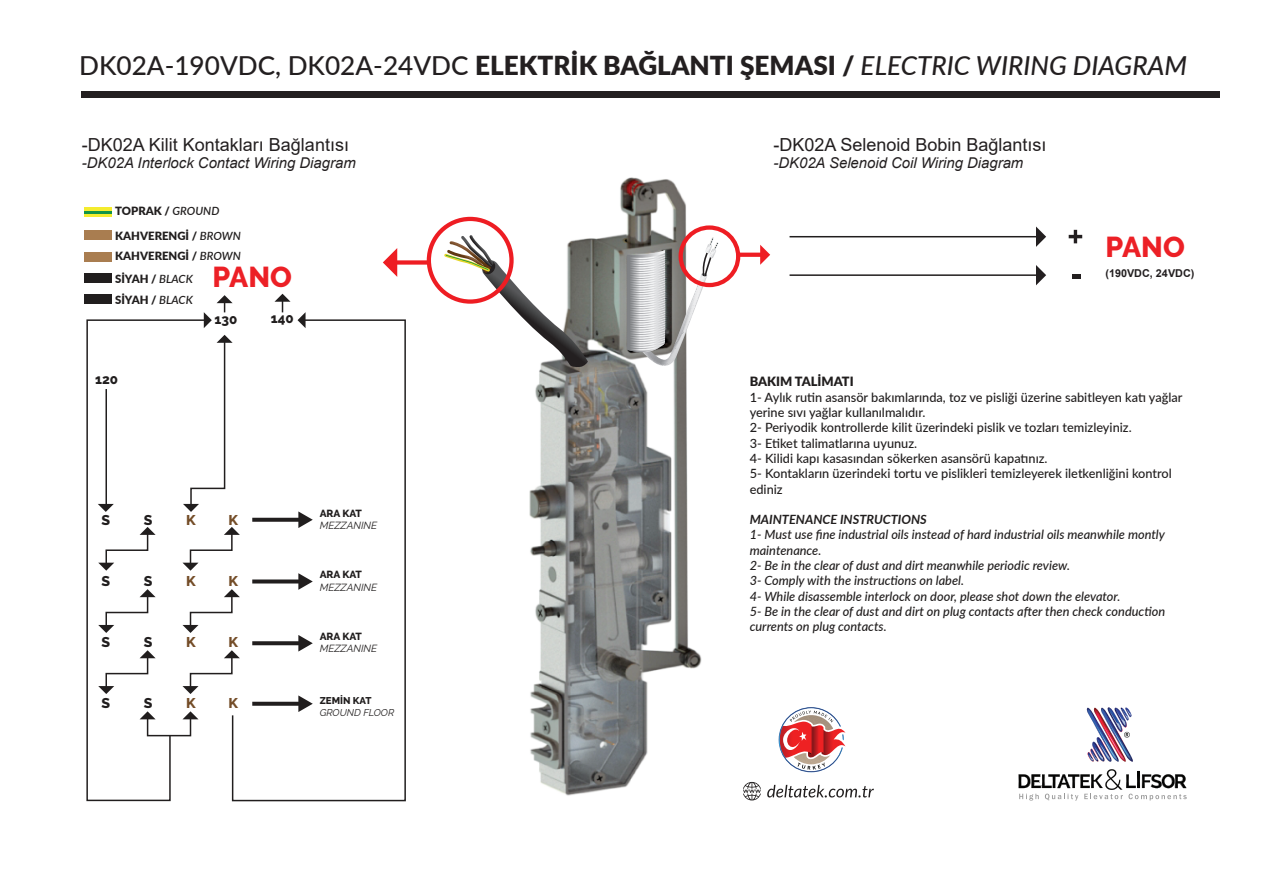
<style>
.page{position:relative;width:1263px;height:893px;background:#fff}
.page>*{position:absolute;margin:0;border:0;box-sizing:border-box;transform-origin:0 0}
.t1{font:800 28.65px "Raleway";color:#ec2026}
.t2{font:500 26.1px "Lato";color:#231f20}
.t3{font:18px "Arial";color:#231f20}
.t4{font:italic 14.85px "Arial";color:#231f20}
.t5{font:800 14.1px "Raleway";color:#211e1e}
.t6{font:800 14.1px "Raleway";color:#744d28}
.t7{font:800 13.35px "Raleway";color:#211e1e}
.t8{font:500 12.75px/15.3px "Lato";color:#211e1e}
.t9{font:italic 500 12.75px/15.3px "Lato";color:#211e1e}
.t10{font:italic 700 12.75px "Lato";color:#211e1e}
.t11{font:900 12.75px "Lato";color:#211e1e}
.t12{font:900 11.4px "Lato";color:#211e1e}
.t13{font:700 10.8px "Arial";color:#231f20}
.t14{font:italic 10.35px "Raleway";color:#211e1e}
.t15{font:800 10.35px "Raleway";letter-spacing:-.005em;color:#211e1e}
.t16{font:italic 9.75px "Raleway";color:#211e1e}
.t17{font:800 9.75px "Raleway";color:#211e1e}
.s1{font-weight:900}
.s2{font-style:italic}
.s3{font-weight:600;font-style:italic}
</style>
<div class="page">
<img style="left:529px;top:177px;width:197px;height:619px">
<svg style="left:444px;top:235px;width:144px;height:132px"></svg>
<div style="left:427px;top:217px;width:87px;height:87px;border:4px solid #ee1d23;border-radius:50%"></div>
<div style="left:394px;top:260px;width:36px;height:5px;background:#ee1d23"></div>
<svg style="left:209px;top:335px;width:22px;height:155px"></svg>
<svg style="left:299px;top:312px;width:7px;height:7px"></svg>
<svg style="left:209px;top:528px;width:22px;height:23px"></svg>
<svg style="left:209px;top:651px;width:22px;height:24px"></svg>
<svg style="left:209px;top:590px;width:22px;height:24px"></svg>
<svg style="left:231px;top:319px;width:175px;height:483px"></svg>
<svg style="left:86px;top:319px;width:123px;height:483px"></svg>
<svg style="left:274px;top:294px;width:16px;height:18px"></svg>
<svg style="left:204px;top:295px;width:29px;height:33px"></svg>
<div style="left:84px;top:295px;width:28px;height:9px;background:#211e1e"></div>
<div style="left:84px;top:273px;width:28px;height:10px;background:#211e1e"></div>
<div style="left:84px;top:252px;width:28px;height:9px;background:#a97d50"></div>
<div style="left:84px;top:231px;width:28px;height:9px;background:#a97d50"></div>
<hr style="left:84px;top:208px;width:28px;height:3px;background:#f4ec2f">
<hr style="left:84px;top:214px;width:28px;height:3px;background:#f4ec2f">
<hr style="left:84px;top:211px;width:28px;height:3px;background:#119447">
<svg style="left:383px;top:248px;width:14px;height:29px"></svg>
<div style="left:678px;top:225px;width:62px;height:62px;border:4px solid #ee1d23;border-radius:50%"></div>
<svg style="left:737px;top:253px;width:23px;height:4px"></svg>
<svg style="left:760px;top:245px;width:10px;height:20px"></svg>
<hr style="left:789px;top:236px;width:248px;height:1px;background:#211e1e">
<hr style="left:789px;top:274px;width:248px;height:2px;background:#211e1e">
<svg style="left:1069px;top:230px;width:13px;height:13px"></svg>
<div style="left:1072px;top:274px;width:9px;height:5px;background:#231f20"></div>
<svg style="left:1036px;top:265px;width:10px;height:20px"></svg>
<svg style="left:1036px;top:227px;width:10px;height:20px"></svg>
<div style="left:82px;top:92px;width:1138px;height:6px;background:#231f20"></div>
<img style="left:1086px;top:707px;width:47px;height:55px">
<svg style="left:1018px;top:769px;width:169px;height:32px"></svg>
<svg style="left:779px;top:707px;width:66px;height:65px"></svg>
<svg style="left:743px;top:782px;width:18px;height:18px"></svg>
<svg style="left:767px;top:785px;width:107px;height:12px"></svg>
<svg style="left:627px;top:237px;width:91px;height:129px"></svg>
<h2 class="t2" style="left:79px;top:47px;width:1109px">DK02A-190VDC, DK02A-24VDC <span class="s1">ELEKTRİK BAĞLANTI ŞEMASI /</span> <span class="s2">ELECTRIC WIRING DIAGRAM</span></h2>
<h3 class="t3" style="left:82px;top:132px;width:269px">-DK02A Kilit Kontakları Bağlantısı</h3>
<p class="t4" style="left:82px;top:154px;width:275px">-DK02A Interlock Contact Wiring Diagram</p>
<p class="t12" style="left:115px;top:203px;width:106px">TOPRAK / <span class="s3">GROUND</span></p>
<p class="t12" style="left:115px;top:227px;width:127px">KAHVERENGİ / <span class="s3">BROWN</span></p>
<p class="t12" style="left:115px;top:248px;width:127px">KAHVERENGİ / <span class="s3">BROWN</span></p>
<p class="t12" style="left:115px;top:270px;width:79px">SİYAH / <span class="s3">BLACK</span></p>
<p class="t12" style="left:115px;top:291px;width:79px">SİYAH / <span class="s3">BLACK</span></p>
<p class="t7" style="left:95px;top:372px;width:24px">120</p>
<h1 class="t1" style="left:213px;top:261px;width:81px">PANO</h1>
<p class="t7" style="left:215px;top:312px;width:24px">130</p>
<p class="t7" style="left:271px;top:311px;width:24px">140</p>
<p class="t5" style="left:102px;top:512px;width:10px">S</p>
<p class="t5" style="left:144px;top:512px;width:10px">S</p>
<p class="t6" style="left:186px;top:512px;width:11px">K</p>
<p class="t6" style="left:229px;top:512px;width:11px">K</p>
<p class="t15" style="left:320px;top:507px;width:44px">ARA KAT</p>
<p class="t14" style="left:320px;top:519px;width:59px">MEZZANINE</p>
<p class="t5" style="left:102px;top:573px;width:10px">S</p>
<p class="t5" style="left:144px;top:573px;width:10px">S</p>
<p class="t6" style="left:186px;top:573px;width:11px">K</p>
<p class="t6" style="left:229px;top:573px;width:11px">K</p>
<p class="t15" style="left:320px;top:569px;width:44px">ARA KAT</p>
<p class="t14" style="left:320px;top:581px;width:59px">MEZZANINE</p>
<p class="t5" style="left:102px;top:634px;width:10px">S</p>
<p class="t5" style="left:144px;top:634px;width:10px">S</p>
<p class="t6" style="left:186px;top:634px;width:11px">K</p>
<p class="t6" style="left:229px;top:634px;width:11px">K</p>
<p class="t15" style="left:320px;top:630px;width:44px">ARA KAT</p>
<p class="t14" style="left:320px;top:642px;width:59px">MEZZANINE</p>
<p class="t5" style="left:102px;top:695px;width:10px">S</p>
<p class="t5" style="left:144px;top:695px;width:10px">S</p>
<p class="t6" style="left:186px;top:695px;width:11px">K</p>
<p class="t6" style="left:229px;top:695px;width:11px">K</p>
<p class="t17" style="left:320px;top:695px;width:53px">ZEMİN KAT</p>
<p class="t16" style="left:320px;top:707px;width:76px">GROUND FLOOR</p>
<h3 class="t3" style="left:773px;top:132px;width:275px">-DK02A Selenoid Bobin Bağlantısı</h3>
<p class="t4" style="left:773px;top:154px;width:251px">-DK02A Selenoid Coil Wiring Diagram</p>
<h1 class="t1" style="left:1105px;top:231px;width:81px">PANO</h1>
<p class="t13" style="left:1105px;top:266px;width:91px">(190VDC, 24VDC)</p>
<p class="t11" style="left:750px;top:372px;width:105px">BAKIM TALİMATI</p>
<p class="t8" style="left:750px;top:389px;width:434px">1- Aylık rutin asansör bakımlarında, toz ve pisliği üzerine sabitleyen katı yağlar yerine sıvı yağlar kullanılmalıdır.<br>2- Periyodik kontrollerde kilit üzerindeki pislik ve tozları temizleyiniz.<br>3- Etiket talimatlarına uyunuz.<br>4- Kilidi kapı kasasından sökerken asansörü kapatınız.<br>5- Kontakların üzerindeki tortu ve pislikleri temizleyerek iletkenliğini kontrol ediniz</p>
<p class="t10" style="left:750px;top:510px;width:179px">MAINTENANCE INSTRUCTIONS</p>
<p class="t9" style="left:750px;top:527px;width:417px">1- Must use fine industrial oils instead of hard industrial oils meanwhile montly maintenance.<br>2- Be in the clear of dust and dirt meanwhile periodic review.<br>3- Comply with the instructions on label.<br>4- While disassemble interlock on door, please shot down the elevator.<br>5- Be in the clear of dust and dirt on plug contacts after then check conduction currents on plug contacts.</p>
</div>
